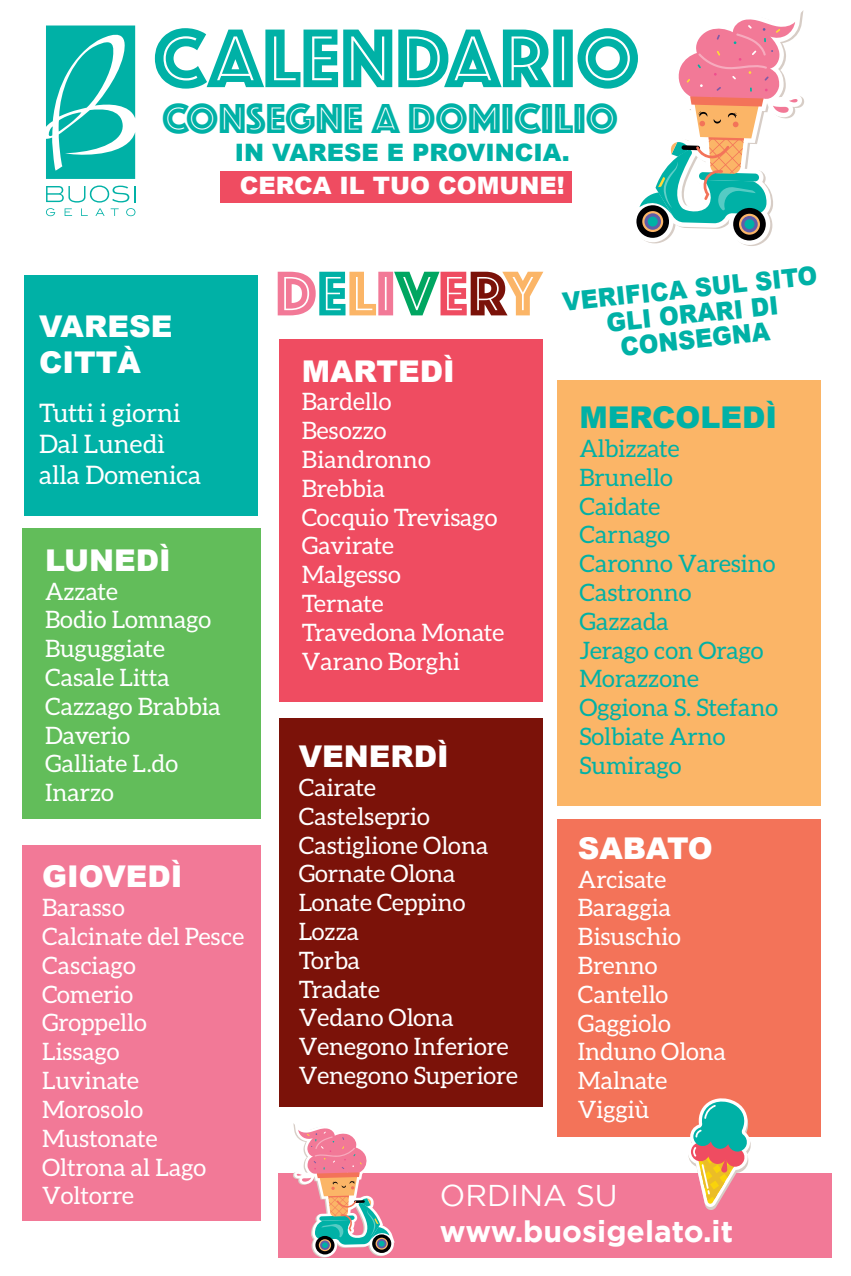
<style>
.page{position:relative;width:851px;height:1276px;background:#fff}
.page>*{position:absolute;margin:0;border:0;box-sizing:border-box;transform-origin:0 0}
.t1{font:86.25px "Phosphate Inline";color:#00b1a6}
.t2{font:43.5px "Phosphate Inline";color:#00b1a6}
.t3{font:900 30px/36px "Arial";color:#fff}
.t4{font:700 30px "Gotham";color:#fff}
.t5{font:900 30px "Arial";color:#00b1a6}
.t6{font:30px "Gotham";color:#fff}
.t7{font:25.5px/30.6px "Aleo";color:#fff}
.t8{font:900 25.5px/25.5px "Arial";color:#00b1a6;text-align:center;scale:.93 1}
.t9{font:24px/28.8px "Aleo";color:#fff}
.t10{font:24px/28.8px "Aleo";color:#00b1a6}
.t11{font:900 24px "Arial";color:#00b1a6}
.t12{font:900 24px "Arial";color:#fff}
</style>
<div class="page">
<div style="left:221px;top:171px;width:351px;height:32px;background:#ef4c61"></div>
<div style="left:556px;top:380px;width:264px;height:425px;background:#fbb567"></div>
<div style="left:279px;top:718px;width:263px;height:389px;background:#7b1209"></div>
<div style="left:22px;top:845px;width:239px;height:375px;background:#f27997"></div>
<div style="left:556px;top:819px;width:264px;height:317px;background:#f37359"></div>
<div style="left:279px;top:339px;width:263px;height:362px;background:#ef4c61"></div>
<div style="left:22px;top:528px;width:239px;height:291px;background:#62bd5a"></div>
<div style="left:278px;top:1173px;width:553px;height:85px;background:#f27997"></div>
<svg style="left:636px;top:10px;width:168px;height:236px"></svg>
<svg style="left:278px;top:272px;width:265px;height:43px"></svg>
<svg style="left:46px;top:26px;width:89px;height:153px"></svg>
<svg style="left:46px;top:185px;width:89px;height:31px"></svg>
<div style="left:24px;top:275px;width:233px;height:240px;background:#00b1a6"></div>
<svg style="left:687px;top:1098px;width:64px;height:112px"></svg>
<svg style="left:293px;top:1123px;width:102px;height:134px"></svg>
<h1 class="t1" style="left:153px;top:-3px;width:488px">CALENDARIO</h1>
<h2 class="t2" style="left:162px;top:87px;width:457px">CONSEGNE A DOMICILIO</h2>
<p class="t11" style="left:235px;top:135px;width:336px">IN VARESE E PROVINCIA.</p>
<p class="t12" style="left:240px;top:168px;width:326px">CERCA IL TUO COMUNE!</p>
<p class="t3" style="left:39px;top:307px;width:135px">VARESE<br>CITTÀ</p>
<p class="t7" style="left:39px;top:398px;width:164px">Tutti i giorni<br>Dal Lunedì alla Domenica</p>
<p class="t3" style="left:45px;top:541px;width:127px">LUNEDÌ</p>
<p class="t9" style="left:45px;top:576px;width:177px">Azzate<br>Bodio Lomnago<br>Buguggiate<br>Casale Litta<br>Cazzago Brabbia<br>Daverio<br>Galliate L.do<br>Inarzo</p>
<p class="t3" style="left:42px;top:857px;width:142px">GIOVEDÌ</p>
<p class="t9" style="left:42px;top:893px;width:204px">Barasso<br>Calcinate del Pesce<br>Casciago<br>Comerio<br>Groppello<br>Lissago<br>Luvinate<br>Morosolo<br>Mustonate<br>Oltrona al Lago<br>Voltorre</p>
<p class="t8" style="left:561px;top:288px;width:277px;rotate:-6deg">VERIFICA SUL SITO<br>GLI ORARI DI<br>CONSEGNA</p>
<p class="t3" style="left:302px;top:352px;width:155px">MARTEDÌ</p>
<p class="t9" style="left:302px;top:387px;width:204px">Bardello<br>Besozzo<br>Biandronno<br>Brebbia<br>Cocquio Trevisago<br>Gavirate<br>Malgesso<br>Ternate<br>Travedona Monate<br>Varano Borghi</p>
<p class="t5" style="left:579px;top:396px;width:199px">MERCOLEDÌ</p>
<p class="t10" style="left:579px;top:434px;width:200px">Albizzate<br>Brunello<br>Caidate<br>Carnago<br>Caronno Varesino<br>Castronno<br>Gazzada<br>Jerago con Orago<br>Morazzone<br>Oggiona S. Stefano<br>Solbiate Arno<br>Sumirago</p>
<p class="t3" style="left:298px;top:737px;width:151px">VENERDÌ</p>
<p class="t9" style="left:298px;top:773px;width:221px">Cairate<br>Castelseprio<br>Castiglione Olona<br>Gornate Olona<br>Lonate Ceppino<br>Lozza<br>Torba<br>Tradate<br>Vedano Olona<br>Venegono Inferiore<br>Venegono Superiore</p>
<p class="t3" style="left:578px;top:829px;width:136px">SABATO</p>
<p class="t9" style="left:578px;top:864px;width:150px">Arcisate<br>Baraggia<br>Bisuschio<br>Brenno<br>Cantello<br>Gaggiolo<br>Induno Olona<br>Malnate<br>Viggiù</p>
<p class="t6" style="left:440px;top:1176px;width:179px">ORDINA SU</p>
<p class="t4" style="left:440px;top:1211px;width:295px">www.buosigelato.it</p>
</div>
